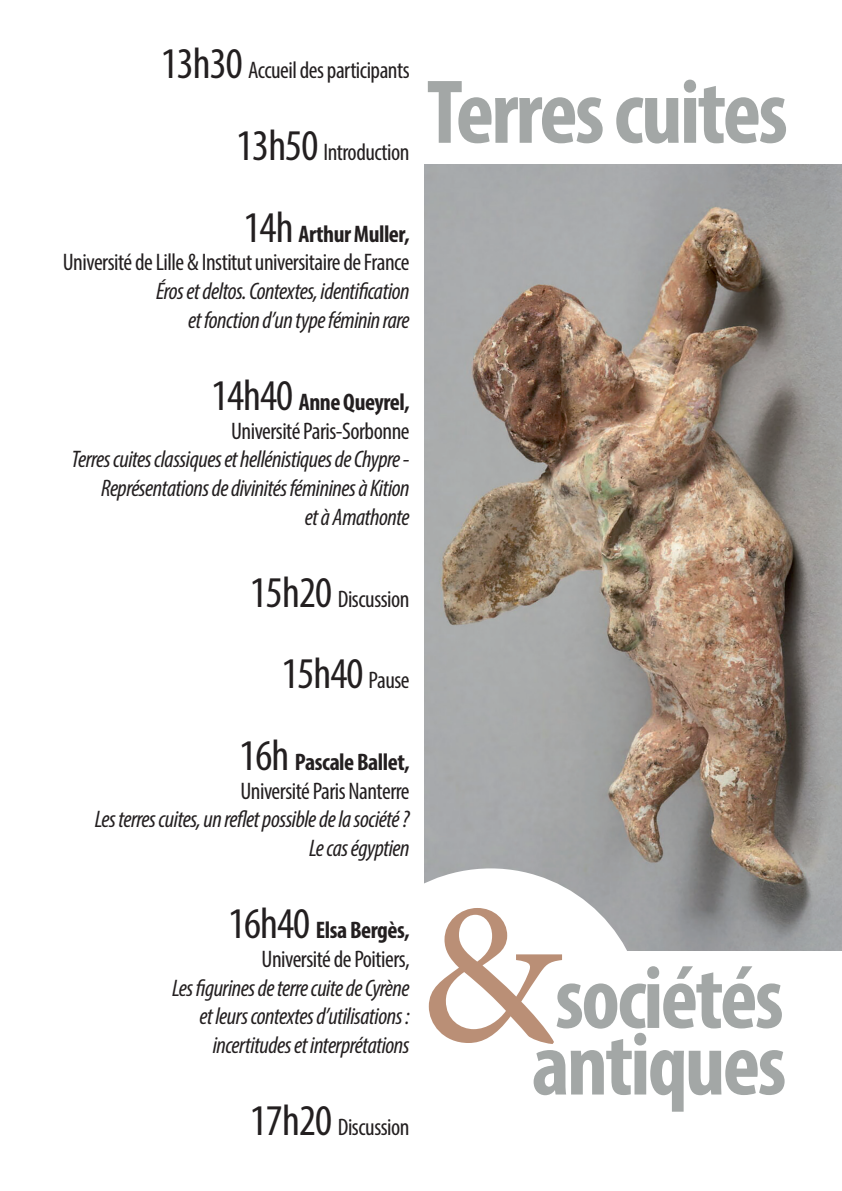
<style>
.page{position:relative;width:842px;height:1191px;background:#fff}
.page>*{position:absolute;margin:0;border:0;box-sizing:border-box;transform-origin:0 0}
.t1{font:201px "Minion Pro";color:#ba8f76}
.t2{font:700 condensed 91.6px "Myriad Pro";letter-spacing:-.03em;color:#a3a7a6}
.t3{font:700 condensed 89.4px "Myriad Pro";letter-spacing:-.03em;color:#a3a7a6}
.t4{font:condensed 44px "Myriad Pro";letter-spacing:-.02em;color:#231f20}
.t5{font:italic condensed 24px "Myriad Pro";letter-spacing:-.02em;color:#231f20}
.t6{font:condensed 24px "Myriad Pro";letter-spacing:-.02em;color:#231f20}
.t7{font:700 condensed 24px "Myriad Pro";letter-spacing:-.02em;color:#231f20}
.s1{font-size:44px}
.s2{font-weight:400;font-size:44px}
.s3{font-size:24px}
</style>
<div class="page">
<img style="left:424px;top:165px;width:418px;height:785px">
<div style="left:336px;top:868px;width:309px;height:309px;background:#fff;border-radius:50%"></div>
<p class="t6" style="left:161px;top:56px;width:250px"><span class="s1">13h30</span> Accueil des participants</p>
<p class="t6" style="left:236px;top:138px;width:175px"><span class="s1">13h50</span> Introduction</p>
<p class="t2" style="left:427px;top:55px;width:363px">Terres cuites</p>
<p class="t7" style="left:244px;top:219px;width:168px"><span class="s2">14h</span> Arthur Muller,</p>
<p class="t6" style="left:63px;top:248px;width:348px">Université de Lille &amp; Institut universitaire de France</p>
<p class="t5" style="left:156px;top:277px;width:255px">Éros et deltos. Contextes, identification</p>
<p class="t5" style="left:188px;top:306px;width:223px">et fonction d’un type féminin rare</p>
<p class="t7" style="left:211px;top:387px;width:200px"><span class="s2">14h40</span> Anne Queyrel,</p>
<p class="t6" style="left:231px;top:416px;width:180px">Université Paris-Sorbonne</p>
<p class="t5" style="left:72px;top:445px;width:340px">Terres cuites classiques et hellénistiques de Chypre -</p>
<p class="t5" style="left:101px;top:474px;width:310px">Représentations de divinités féminines à Kition</p>
<p class="t5" style="left:305px;top:502px;width:106px">et à Amathonte</p>
<p class="t6" style="left:250px;top:584px;width:161px"><span class="s1">15h20</span> Discussion</p>
<p class="t4" style="left:281px;top:647px;width:130px">15h40 <span class="s3">Pause</span></p>
<p class="t7" style="left:239px;top:747px;width:172px"><span class="s2">16h</span> Pascale Ballet,</p>
<p class="t6" style="left:240px;top:776px;width:171px">Université Paris Nanterre</p>
<p class="t5" style="left:95px;top:805px;width:316px">Les terres cuites, un reflet possible de la société ?</p>
<p class="t5" style="left:309px;top:834px;width:102px">Le cas égyptien</p>
<p class="t7" style="left:228px;top:915px;width:183px"><span class="s2">16h40</span> Elsa Bergès,</p>
<p class="t6" style="left:262px;top:944px;width:150px">Université de Poitiers,</p>
<p class="t5" style="left:172px;top:973px;width:239px">Les figurines de terre cuite de Cyrène</p>
<p class="t5" style="left:199px;top:1002px;width:212px">et leurs contextes d’utilisations :</p>
<p class="t5" style="left:213px;top:1030px;width:198px">incertitudes et interprétations</p>
<p class="t6" style="left:250px;top:1112px;width:161px"><span class="s1">17h20</span> Discussion</p>
<p class="t1" style="left:418px;top:841px;width:144px">&amp;</p>
<p class="t3" style="left:555px;top:942px;width:230px">sociétés</p>
<p class="t3" style="left:532px;top:1008px;width:256px">antiques</p>
</div>
